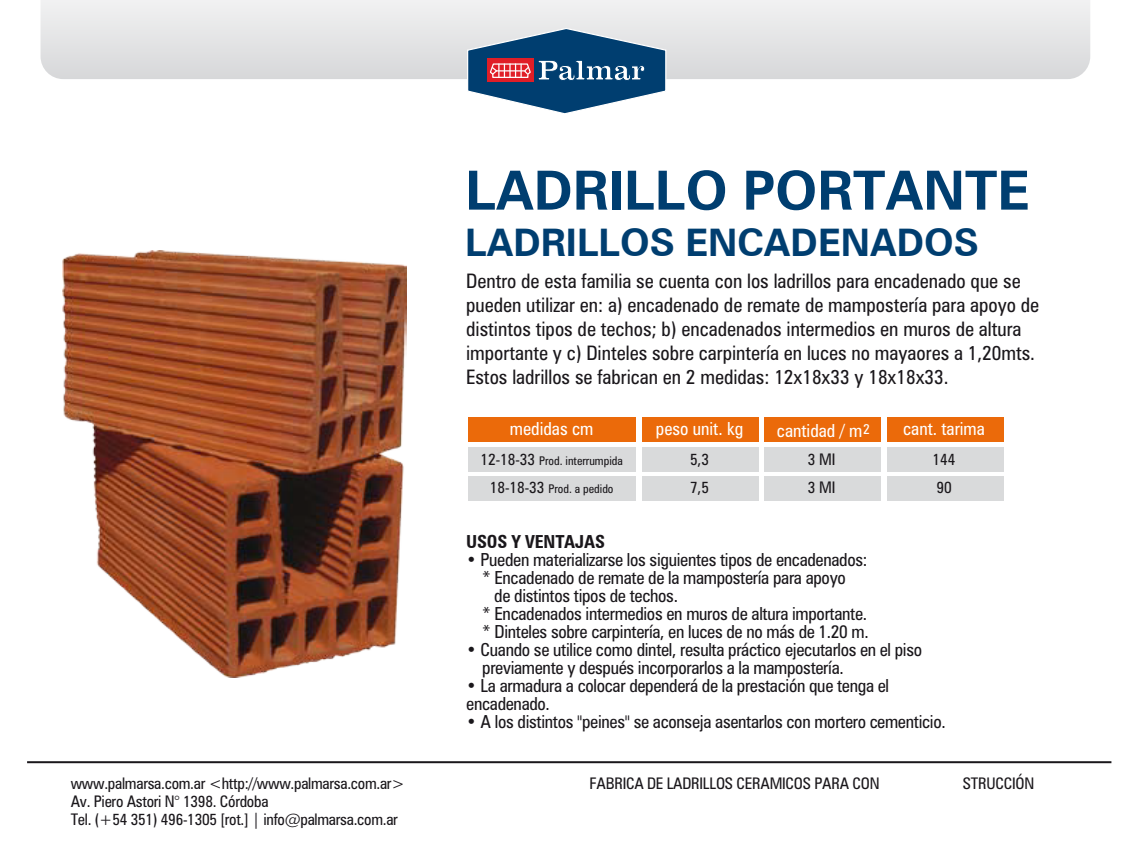
<style>
.page{position:relative;width:1134px;height:851px;background:#fff}
.page>*{position:absolute;margin:0;border:0;box-sizing:border-box;transform-origin:0 0}
.t1{font:700 54px "Zurich BT";color:#003e70}
.t2{font:700 38px "Zurich BT";color:#003e70}
.t3{font:condensed 20px/24px "Zurich BT";color:#1a171b}
.t4{font:condensed 18px/18px "Zurich BT";letter-spacing:-.015em;color:#1a171b}
.t5{font:condensed 18px "Zurich BT";color:#fff}
.t6{font:700 condensed 18px "Zurich BT";letter-spacing:-.01em;color:#1a171b}
.t7{font:condensed 16px/18px "Zurich BT";letter-spacing:-.015em;color:#1a171b}
.t8{font:condensed 12px "Zurich BT";color:#1a171b}
.s1{font-size:16px}
</style>
<div class="page">
<hr style="left:27px;top:761px;width:1084px;height:2px;background:#1a171b">
<svg style="left:41px;top:0;width:1049px;height:79px;background:#e4e5e6"></svg>
<svg style="left:466px;top:27px;width:201px;height:87px"></svg>
<img style="left:62px;top:250px;width:344px;height:427px">
<div style="left:468px;top:416px;width:167px;height:25px;background:#eb6a0a"></div>
<div style="left:642px;top:416px;width:116px;height:25px;background:#eb6a0a"></div>
<div style="left:764px;top:416px;width:117px;height:25px;background:#eb6a0a"></div>
<div style="left:887px;top:416px;width:116px;height:25px;background:#eb6a0a"></div>
<div style="left:468px;top:447px;width:167px;height:25px;background:#d9dadb"></div>
<div style="left:642px;top:447px;width:116px;height:25px;background:#d9dadb"></div>
<div style="left:764px;top:447px;width:117px;height:25px;background:#d9dadb"></div>
<div style="left:887px;top:447px;width:116px;height:25px;background:#d9dadb"></div>
<div style="left:468px;top:476px;width:167px;height:25px;background:#d9dadb"></div>
<div style="left:642px;top:476px;width:116px;height:25px;background:#d9dadb"></div>
<div style="left:764px;top:476px;width:117px;height:25px;background:#d9dadb"></div>
<div style="left:887px;top:476px;width:116px;height:25px;background:#d9dadb"></div>
<h1 class="t1" style="left:465px;top:157px;width:566px">LADRILLO PORTANTE</h1>
<h2 class="t2" style="left:465px;top:220px;width:515px">LADRILLOS ENCADENADOS</h2>
<p class="t3" style="left:466px;top:269px;width:575px">Dentro de esta familia se cuenta con los ladrillos para encadenado que se pueden utilizar en: a) encadenado de remate de mampostería para apoyo de distintos tipos de techos; b) encadenados intermedios en muros de altura importante y c) Dinteles sobre carpintería en luces no mayaores a 1,20mts.<br>Estos ladrillos se fabrican en 2 medidas: 12x18x33 y 18x18x33.</p>
<p class="t5" style="left:510px;top:418px;width:85px">medidas cm</p>
<p class="t5" style="left:656px;top:418px;width:89px">peso unit. kg</p>
<p class="t5" style="left:903px;top:418px;width:83px">cant. tarima</p>
<p class="t8" style="left:480px;top:453px;width:144px"><span class="s1">12-18-33</span> Prod. interrumpida</p>
<p class="t7" style="left:690px;top:450px;width:21px">5,3</p>
<p class="t7" style="left:808px;top:450px;width:29px">3 MI</p>
<p class="t7" style="left:932px;top:450px;width:24px">144</p>
<p class="t8" style="left:490px;top:481px;width:125px"><span class="s1">18-18-33</span> Prod. a pedido</p>
<p class="t7" style="left:690px;top:478px;width:21px">7,5</p>
<p class="t7" style="left:808px;top:478px;width:29px">3 MI</p>
<p class="t7" style="left:936px;top:478px;width:17px">90</p>
<p class="t5" style="left:777px;top:419px;width:94px">cantidad / m<sup>2</sup></p>
<p class="t6" style="left:466px;top:530px;width:140px">USOS Y VENTAJAS</p>
<p class="t4" style="left:466px;top:550px;width:403px">• Pueden materializarse los siguientes tipos de encadenados:</p>
<p class="t4" style="left:482px;top:568px;width:365px">* Encadenado de remate de la mampostería para apoyo</p>
<p class="t4" style="left:494px;top:586px;width:185px">de distintos tipos de techos.</p>
<p class="t4" style="left:482px;top:604px;width:386px">* Encadenados intermedios en muros de altura importante.</p>
<p class="t4" style="left:482px;top:622px;width:388px">* Dinteles sobre carpintería, en luces de no más de 1.20 m.</p>
<p class="t4" style="left:482px;top:640px;width:441px;text-indent:-16px">• Cuando se utilice como dintel, resulta práctico ejecutarlos en el piso previamente y después incorporarlos a la mampostería.</p>
<p class="t4" style="left:466px;top:676px;width:424px">• La armadura a colocar dependerá de la prestación que tenga el encadenado.</p>
<p class="t4" style="left:466px;top:712px;width:481px">• A los distintos "peines" se aconseja asentarlos con mortero cementicio.</p>
<p class="t7" style="left:71px;top:773px;width:335px">www.palmarsa.com.ar &lt;http://www.palmarsa.com.ar&gt;</p>
<p class="t7" style="left:589px;top:773px;width:292px">FABRICA DE LADRILLOS CERAMICOS PARA CON</p>
<p class="t7" style="left:963px;top:773px;width:73px">STRUCCIÓN</p>
<p class="t7" style="left:71px;top:791px;width:329px">Av. Piero Astori N° 1398. Córdoba<br>Tel. (+54 351) 496-1305 [rot.] | info@palmarsa.com.ar</p>
</div>
